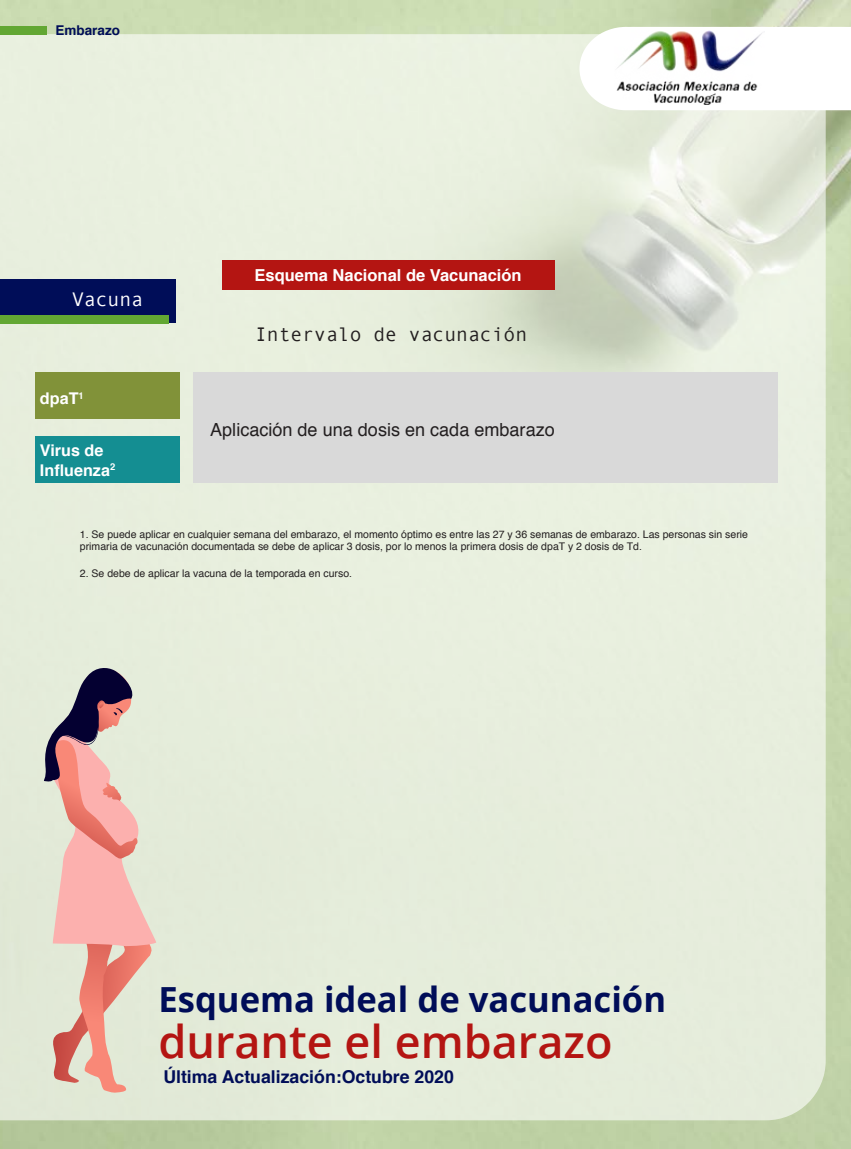
<style>
.page{position:relative;width:851px;height:1149px;background:#fff}
.page>*{position:absolute;margin:0;border:0;box-sizing:border-box;transform-origin:0 0}
.t1{font:600 45px "Open Sans";color:#b41512}
.t2{font:700 34.65px "Open Sans";color:#000d58}
.t3{font:19.65px "Andale Mono";color:#231f20}
.t4{font:19.65px "Andale Mono";color:#fff}
.t5{font:18px "Helvetica";color:#231f20}
.t6{font:700 17.7px "Helvetica";color:#000d58}
.t7{font:700 16.5px "Helvetica";color:#fff}
.t8{font:700 16.2px/19.4px "Helvetica";color:#fff}
.t9{font:700 13.5px "Helvetica";color:#000d58}
.t10{font:10.5px/12.6px "Helvetica";color:#231f20}
</style>
<div class="page">
<img style="left:0;top:0;width:850px;height:1148px">
<div style="left:0;top:34px;width:825px;height:1085px;background:#e7eedd"></div>
<div style="left:35px;top:372px;width:144px;height:46px;background:#819239"></div>
<div style="left:0;top:280px;width:175px;height:43px;background:#000d58"></div>
<div style="left:0;top:315px;width:169px;height:8px;background:#62a733"></div>
<div style="left:193px;top:372px;width:584px;height:110px;background:#d9d9d9"></div>
<div style="left:222px;top:260px;width:332px;height:30px;background:#b41512"></div>
<svg style="left:579px;top:27px;width:271px;height:83px"></svg>
<img style="left:590px;top:7px;width:198px;height:121px">
<img style="left:614px;top:31px;width:149px;height:73px">
<div style="left:35px;top:436px;width:144px;height:46px;background:#148e92"></div>
<svg style="left:41px;top:666px;width:115px;height:426px;background:#dab8af"></svg>
<div style="left:0;top:26px;width:47px;height:8px;background:#62a733"></div>
<p class="t9" style="left:55px;top:19px;width:66px">Embarazo</p>
<h3 class="t4" style="left:72px;top:286px;width:72px">Vacuna</h3>
<h3 class="t8" style="left:40px;top:389px;width:45px">dpaT<sup>1</sup></h3>
<h3 class="t8" style="left:40px;top:441px;width:77px">Virus de<br>Influenza<sup>2</sup></h3>
<h3 class="t7" style="left:254px;top:262px;width:268px">Esquema Nacional de Vacunación</h3>
<h3 class="t3" style="left:255px;top:322px;width:273px">Intervalo de vacunación</h3>
<h3 class="t5" style="left:210px;top:416px;width:346px">Aplicación de una dosis en cada embarazo</h3>
<p class="t10" style="left:80px;top:527px;width:669px">1. Se puede aplicar en cualquier semana del embarazo, el momento óptimo es entre las 27 y 36 semanas de embarazo. Las personas sin serie primaria de vacunación documentada se debe de aplicar 3 dosis, por lo menos la primera dosis de dpaT y 2 dosis de Td.</p>
<p class="t10" style="left:80px;top:567px;width:273px">2. Se debe de aplicar la vacuna de la temporada en curso.</p>
<h2 class="t2" style="left:158px;top:974px;width:509px">Esquema ideal de vacunación</h2>
<h1 class="t1" style="left:158px;top:1010px;width:455px">durante el embarazo</h1>
<h3 class="t6" style="left:163px;top:1062px;width:292px">Última Actualización:Octubre 2020</h3>
</div>
